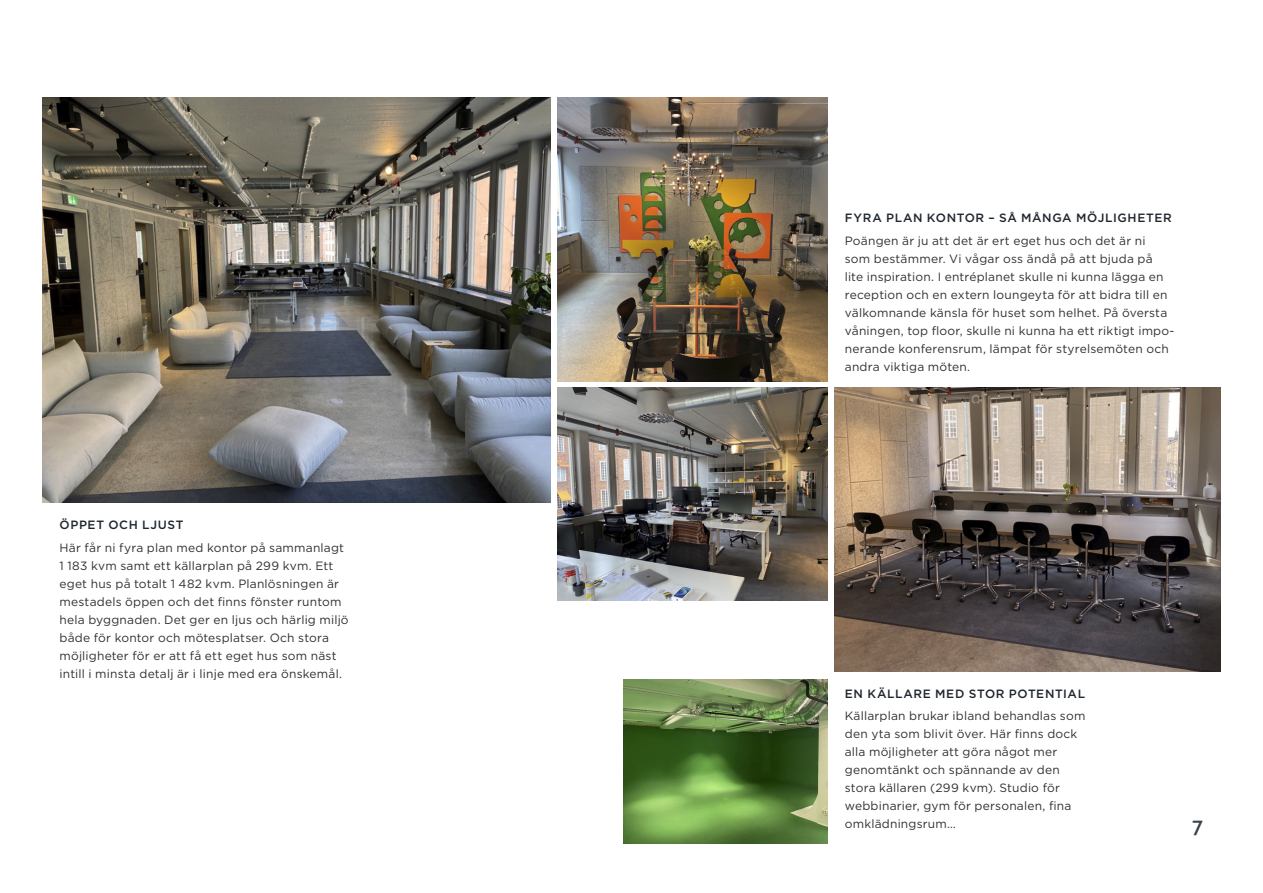
<style>
.page{position:relative;width:1263px;height:893px;background:#fff}
.page>*{position:absolute;margin:0;border:0;box-sizing:border-box;transform-origin:0 0}
.t1{font:600 24px "Neutraface 2 Text";color:#394147}
.t2{font:12px/18px "Gotham";letter-spacing:.015em;color:#2f3035}
.t3{font:500 12px "Gotham";letter-spacing:.05em;color:#1f262e}
</style>
<div class="page">
<img style="left:43px;top:98px;width:508px;height:405px">
<img style="left:834px;top:388px;width:387px;height:283px">
<img style="left:558px;top:98px;width:270px;height:284px">
<img style="left:558px;top:388px;width:270px;height:212px">
<img style="left:623px;top:679px;width:205px;height:164px">
<p class="t3" style="left:60px;top:517px;width:126px">ÖPPET OCH LJUST</p>
<p class="t2" style="left:60px;top:538px;width:291px">Här får ni fyra plan med kontor på sammanlagt 1 183 kvm samt ett källarplan på 299 kvm. Ett eget hus på totalt 1 482 kvm. Planlösningen är mestadels öppen och det finns fönster runtom hela byggnaden. Det ger en ljus och härlig miljö både för kontor och mötesplatser. Och stora möjligheter för er att få ett eget hus som näst intill i minsta detalj är i linje med era önskemål.</p>
<p class="t3" style="left:845px;top:210px;width:329px">FYRA PLAN KONTOR – SÅ MÅNGA MÖJLIGHETER</p>
<p class="t2" style="left:845px;top:231px;width:331px">Poängen är ju att det är ert eget hus och det är ni<br>som bestämmer. Vi vågar oss ändå på att bjuda på<br>lite inspiration. I entréplanet skulle ni kunna lägga en reception och en extern loungeyta för att bidra till en välkomnande känsla för huset som helhet. På översta våningen, top floor, skulle ni kunna ha ett riktigt impo&shy;nerande konferensrum, lämpat för styrelsemöten och andra viktiga möten.</p>
<p class="t3" style="left:845px;top:686px;width:242px">EN KÄLLARE MED STOR POTENTIAL</p>
<p class="t2" style="left:845px;top:707px;width:242px">Källarplan brukar ibland behandlas som den yta som blivit över. Här finns dock alla möjligheter att göra något mer genomtänkt och spännande av den stora källaren (299 kvm). Studio för webbinarier, gym för personalen, fina omklädningsrum…</p>
<h1 class="t1" style="left:1192px;top:810px;width:13px">7</h1>
</div>
